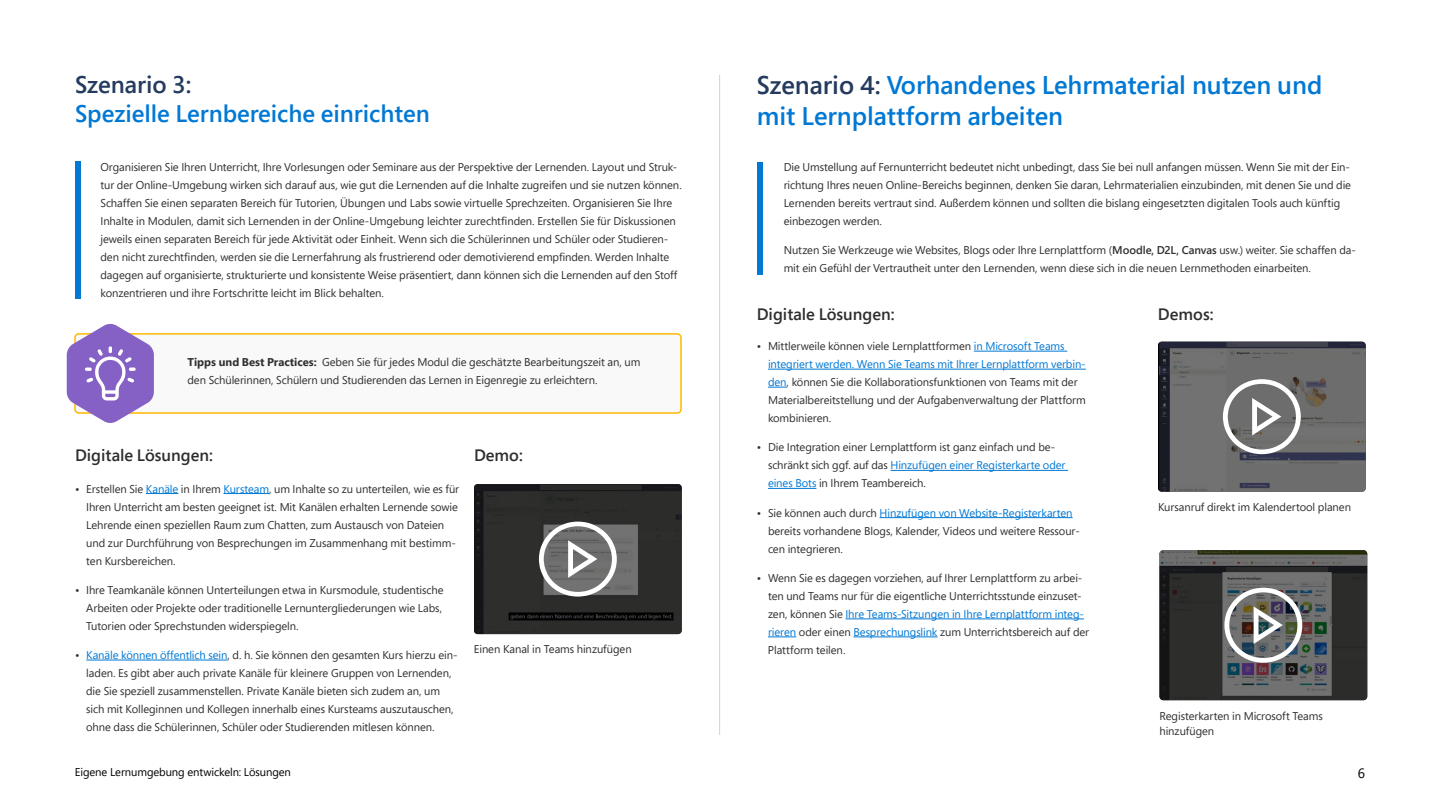
<style>
.page{position:relative;width:1440px;height:810px;background:#fff}
.page>*{position:absolute;margin:0;border:0;box-sizing:border-box;transform-origin:0 0}
.t1{font:600 25.5px/30.6px "Segoe Pro";color:#0078d4}
.t2{font:600 24px "Segoe Pro";color:#0078d4}
.t3{font:600 24px "Segoe Pro";color:#243a5e}
.t4{font:600 16.5px "Segoe Pro";color:#2f2f2f}
.t5{font:13.5px "Segoe Pro";color:#000}
.t6{font:11.25px/18px "Segoe Pro";letter-spacing:-.01em;color:#2f2f2f}
.t7{font:11.25px "Segoe Pro";letter-spacing:-.005em;color:#000}
.s1{font-weight:700}
.s2{color:#0078d4}
.s3{color:#243a5e}
.s4{font-weight:600}
</style>
<div class="page">
<hr style="left:719px;top:75px;width:1px;height:660px;background:#d2d2d2">
<img style="left:1158px;top:342px;width:208px;height:150px">
<svg style="left:1223px;top:379px;width:78px;height:75px"></svg>
<img style="left:474px;top:484px;width:208px;height:150px">
<svg style="left:539px;top:522px;width:78px;height:75px"></svg>
<div style="left:75px;top:162px;width:6px;height:137px;background:#0078d4"></div>
<div style="left:757px;top:163px;width:6px;height:112px;background:#0078d4"></div>
<hr style="left:146px;top:493px;width:32px;height:1px;background:#0078d4">
<hr style="left:224px;top:493px;width:45px;height:1px;background:#0078d4">
<hr style="left:86px;top:660px;width:141px;height:1px;background:#0078d4">
<hr style="left:974px;top:351px;width:93px;height:1px;background:#0078d4">
<hr style="left:768px;top:369px;width:318px;height:1px;background:#0078d4">
<svg style="left:768px;top:387px;width:19px;height:1px"></svg>
<hr style="left:891px;top:470px;width:177px;height:1px;background:#0078d4">
<hr style="left:768px;top:488px;width:48px;height:1px;background:#0078d4">
<hr style="left:880px;top:517px;width:193px;height:1px;background:#0078d4">
<hr style="left:846px;top:619px;width:238px;height:1px;background:#0078d4">
<svg style="left:768px;top:637px;width:28px;height:1px"></svg>
<hr style="left:853px;top:637px;width:85px;height:1px;background:#0078d4">
<div style="left:75px;top:334px;width:606px;height:79px;background:#f9f9f9;border-radius:4px"></div>
<div style="left:74px;top:333px;width:608px;height:81px;border:2px solid #ffb900;border-radius:4px"></div>
<svg style="left:67px;top:324px;width:87px;height:99px"></svg>
<img style="left:1160px;top:550px;width:207px;height:150px">
<svg style="left:1224px;top:588px;width:78px;height:75px"></svg>
<h2 class="t3" style="left:75px;top:68px;width:118px">Szenario 3:</h2>
<h2 class="t2" style="left:75px;top:97px;width:356px">Spezielle Lernbereiche einrichten</h2>
<p class="t6" style="left:101px;top:158px;width:583px">Organisieren Sie Ihren Unterricht, Ihre Vorlesungen oder Seminare aus der Perspektive der Lernenden. Layout und Struk&shy;tur der Online-Umgebung wirken sich darauf aus, wie gut die Lernenden auf die Inhalte zugreifen und sie nutzen können.<br>Schaffen Sie einen separaten Bereich für Tutorien, Übungen und Labs sowie virtuelle Sprechzeiten. Organisieren Sie Ihre Inhalte in Modulen, damit sich Lernenden in der Online-Umgebung leichter zurechtfinden. Erstellen Sie für Diskussionen jeweils einen separaten Bereich für jede Aktivität oder Einheit. Wenn sich die Schülerinnen und Schüler oder Studieren&shy;den nicht zurechtfinden, werden sie die Lernerfahrung als frustrierend oder demotivierend empfinden. Werden Inhalte dagegen auf organisierte, strukturierte und konsistente Weise präsentiert, dann können sich die Lernenden auf den Stoff konzentrieren und ihre Fortschritte leicht im Blick behalten.</p>
<p class="t6" style="left:188px;top:353px;width:454px"><span class="s1">Tipps und Best Practices:</span> Geben Sie für jedes Modul die geschätzte Bearbeitungszeit an, um den Schülerinnen, Schülern und Studierenden das Lernen in Eigenregie zu erleichtern.</p>
<h3 class="t4" style="left:75px;top:444px;width:140px">Digitale Lösungen:</h3>
<h3 class="t4" style="left:474px;top:444px;width:50px">Demo:</h3>
<p class="t6" style="left:86px;top:479px;width:374px;text-indent:-11px">• Erstellen Sie <span class="s2">Kanäle</span> in Ihrem <span class="s2">Kursteam</span>, um Inhalte so zu unterteilen, wie es für Ihren Unterricht am besten geeignet ist. Mit Kanälen erhalten Lernende sowie Lehrende einen speziellen Raum zum Chatten, zum Austausch von Dateien und zur Durchführung von Besprechungen im Zusammenhang mit bestimm&shy;ten Kursbereichen.</p>
<p class="t6" style="left:86px;top:581px;width:359px;text-align:justify;text-indent:-11px">• Ihre Teamkanäle können Unterteilungen etwa in Kursmodule, studentische Arbeiten oder Projekte oder traditionelle Lernuntergliederungen wie Labs, Tutorien oder Sprechstunden widerspiegeln.</p>
<p class="t6" style="left:86px;top:646px;width:373px;text-indent:-11px">• <span class="s2">Kanäle können öffentlich sein</span>, d. h. Sie können den gesamten Kurs hierzu ein&shy;laden. Es gibt aber auch private Kanäle für kleinere Gruppen von Lernenden, die Sie speziell zusammenstellen. Private Kanäle bieten sich zudem an, um sich mit Kolleginnen und Kollegen innerhalb eines Kursteams auszutauschen, ohne dass die Schülerinnen, Schüler oder Studierenden mitlesen können.</p>
<p class="t7" style="left:75px;top:764px;width:217px">Eigene Lernumgebung entwickeln: Lösungen</p>
<p class="t6" style="left:474px;top:640px;width:159px">Einen Kanal in Teams hinzufügen</p>
<h1 class="t1" style="left:757px;top:69px;width:567px"><span class="s3">Szenario 4:</span> Vorhandenes Lehrmaterial nutzen und mit Lernplattform arbeiten</h1>
<p class="t6" style="left:784px;top:158px;width:569px">Die Umstellung auf Fernunterricht bedeutet nicht unbedingt, dass Sie bei null anfangen müssen. Wenn Sie mit der Ein&shy;richtung Ihres neuen Online-Bereichs beginnen, denken Sie daran, Lehrmaterialien einzubinden, mit denen Sie und die Lernenden bereits vertraut sind. Außerdem können und sollten die bislang eingesetzten digitalen Tools auch künftig einbezogen werden.</p>
<p class="t6" style="left:784px;top:241px;width:574px">Nutzen Sie Werkzeuge wie Websites, Blogs oder Ihre Lernplattform (<span class="s4">Moodle, D2L, Canvas</span> usw.) weiter. Sie schaffen da&shy;mit ein Gefühl der Vertrautheit unter den Lernenden, wenn diese sich in die neuen Lernmethoden einarbeiten.</p>
<h3 class="t4" style="left:757px;top:303px;width:140px">Digitale Lösungen:</h3>
<h3 class="t4" style="left:1158px;top:303px;width:57px">Demos:</h3>
<p class="t6" style="left:768px;top:337px;width:319px;text-indent:-11px">• Mittlerweile können viele Lernplattformen <span class="s2">in Microsoft Teams integriert werden. Wenn Sie Teams mit Ihrer Lernplattform verbin&shy;den</span>, können Sie die Kollaborationsfunktionen von Teams mit der Materialbereitstellung und der Aufgabenverwaltung der Plattform kombinieren.</p>
<p class="t6" style="left:768px;top:438px;width:299px;text-indent:-11px">• Die Integration einer Lernplattform ist ganz einfach und be&shy;schränkt sich ggf. auf das <span class="s2">Hinzufügen einer Registerkarte oder eines Bots</span> in Ihrem Teambereich.</p>
<p class="t6" style="left:768px;top:503px;width:313px;text-indent:-11px">• Sie können auch durch <span class="s2">Hinzufügen von Website-Registerkarten </span>bereits vorhandene Blogs, Kalender, Videos und weitere Ressour&shy;cen integrieren.</p>
<p class="t6" style="left:768px;top:569px;width:323px;text-indent:-11px">• Wenn Sie es dagegen vorziehen, auf Ihrer Lernplattform zu arbei&shy;ten und Teams nur für die eigentliche Unterrichtsstunde einzuset&shy;zen, können Sie <span class="s2">Ihre Teams-Sitzungen in Ihre Lernplattform integ&shy;rieren</span> oder einen <span class="s2">Besprechungslink</span> zum Unterrichtsbereich auf der Plattform teilen.</p>
<p class="t6" style="left:1158px;top:497px;width:195px">Kursanruf direkt im Kalendertool planen</p>
<p class="t6" style="left:1160px;top:708px;width:165px;line-height:15px">Registerkarten in Microsoft Teams hinzufügen</p>
<p class="t5" style="left:1358px;top:764px;width:9px">6</p>
</div>
